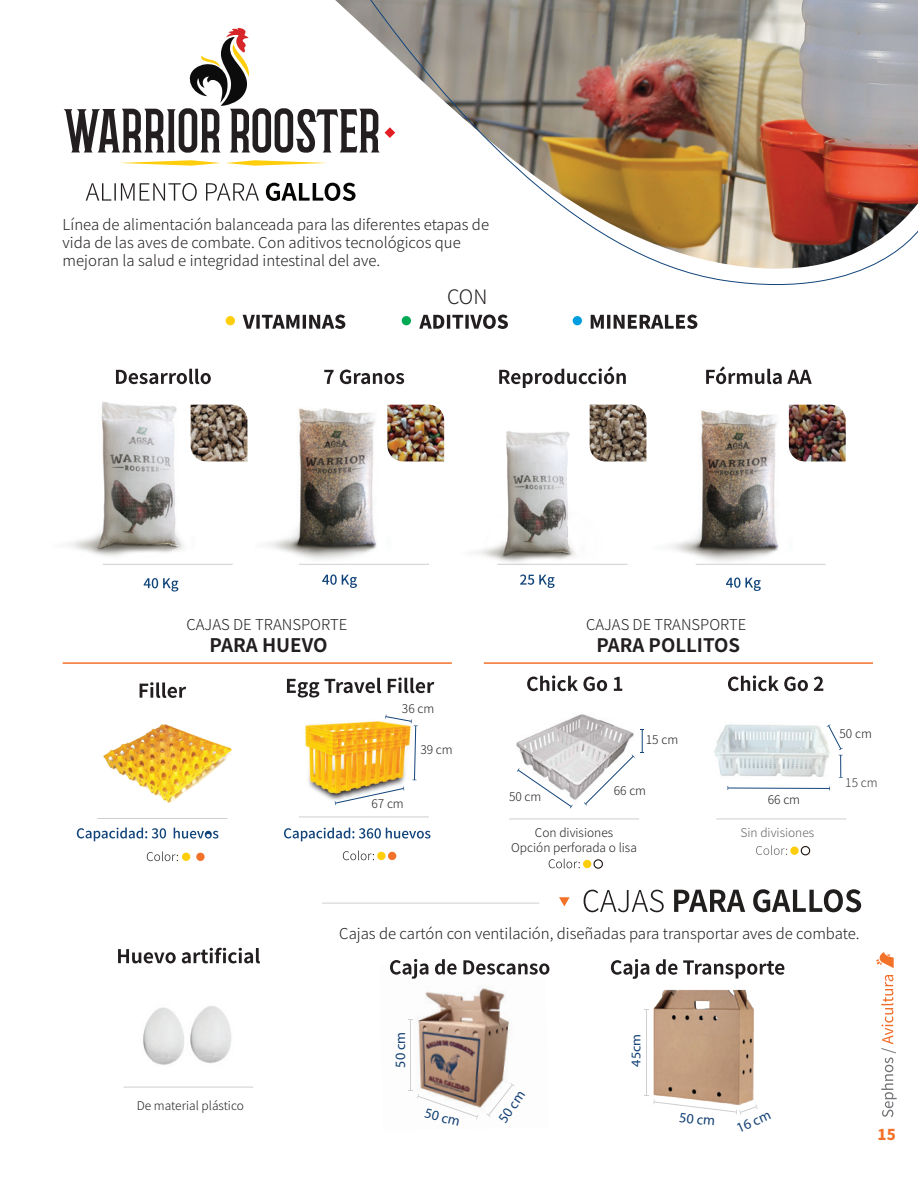
<style>
.page{position:relative;width:918px;height:1188px;background:#fff}
.page>*{position:absolute;margin:0;border:0;box-sizing:border-box;transform-origin:0 0}
.t1{font:53.4px "Barbaro";color:#231f20}
.t2{font:300 19.95px "Noto Sans JP";color:#231f20}
.t3{font:700 18.75px "Noto Sans JP";color:#231f20}
.t4{font:700 18.6px "Noto Sans JP";color:#231f20}
.t5{font:300 15px/18px "Noto Sans JP";color:#231f20}
.t6{font:900 15px "Noto Sans JP";color:#f3722a}
.t7{font:300 14.85px "Noto Sans JP";color:#231f20}
.t8{font:14.25px "Myriad Pro";color:#134074}
.t9{font:13.35px "Myriad Pro";color:#134074;scale:1.07 1}
.t10{font:300 12px/15.3px "Noto Sans JP";color:#231f20;text-align:center}
.t11{font:300 12px "Noto Sans JP";color:#636363}
.t12{font:300 12px "Noto Sans JP";color:#3e3e3f}
</style>
<div class="page">
<img style="left:653px;top:989px;width:101px;height:106px">
<img style="left:268px;top:404px;width:177px;height:156px">
<img style="left:618px;top:404px;width:228px;height:158px">
<svg style="left:119px;top:160px;width:208px;height:6px"></svg>
<svg style="left:189px;top:28px;width:60px;height:78px"></svg>
<svg style="left:86px;top:183px;width:173px;height:18px"></svg>
<svg style="left:266px;top:183px;width:69px;height:18px"></svg>
<svg style="left:116px;top:369px;width:95px;height:15px"></svg>
<svg style="left:324px;top:366px;width:488px;height:22px"></svg>
<img style="left:68px;top:402px;width:180px;height:155px">
<hr style="left:103px;top:564px;width:130px;height:1px;background:#d0cecf">
<hr style="left:299px;top:564px;width:130px;height:1px;background:#d0cecf">
<hr style="left:696px;top:564px;width:130px;height:1px;background:#d0cecf">
<img style="left:191px;top:405px;width:56px;height:56px">
<img style="left:387px;top:405px;width:57px;height:56px">
<img style="left:789px;top:405px;width:57px;height:56px">
<img style="left:590px;top:405px;width:56px;height:56px">
<svg style="left:243px;top:315px;width:454px;height:14px"></svg>
<div style="left:226px;top:316px;width:9px;height:9px;background:#fece0d;border-radius:50%"></div>
<div style="left:402px;top:316px;width:9px;height:9px;background:#00a953;border-radius:50%"></div>
<div style="left:573px;top:316px;width:9px;height:9px;background:#009ede;border-radius:50%"></div>
<img style="left:335px;top:0;width:34px;height:201px">
<svg style="left:144px;top:578px;width:34px;height:14px"></svg>
<svg style="left:322px;top:574px;width:35px;height:14px"></svg>
<svg style="left:520px;top:574px;width:35px;height:14px"></svg>
<svg style="left:726px;top:577px;width:35px;height:14px"></svg>
<img style="left:436px;top:423px;width:198px;height:142px">
<img style="left:418px;top:988px;width:91px;height:120px">
<svg style="left:390px;top:959px;width:159px;height:20px"></svg>
<svg style="left:611px;top:959px;width:173px;height:20px"></svg>
<hr style="left:322px;top:903px;width:217px;height:1px;background:#d0cecf">
<svg style="left:584px;top:890px;width:80px;height:22px"></svg>
<svg style="left:674px;top:889px;width:187px;height:23px"></svg>
<svg style="left:559px;top:897px;width:11px;height:9px"></svg>
<hr style="left:410px;top:1020px;width:1px;height:70px;background:#d0cecf">
<svg style="left:408px;top:1090px;width:70px;height:29px"></svg>
<svg style="left:486px;top:1083px;width:29px;height:34px"></svg>
<hr style="left:646px;top:1009px;width:1px;height:87px;background:#d0cecf">
<svg style="left:644px;top:1095px;width:114px;height:20px"></svg>
<img style="left:369px;top:0;width:549px;height:285px">
<img style="left:714px;top:724px;width:116px;height:67px">
<img style="left:305px;top:714px;width:100px;height:89px">
<svg style="left:140px;top:682px;width:46px;height:16px"></svg>
<hr style="left:98px;top:818px;width:129px;height:1px;background:#d0cecf">
<svg style="left:287px;top:678px;width:147px;height:20px"></svg>
<hr style="left:299px;top:817px;width:130px;height:1px;background:#d0cecf">
<img style="left:123px;top:1006px;width:130px;height:81px">
<svg style="left:118px;top:948px;width:142px;height:15px"></svg>
<hr style="left:123px;top:1087px;width:130px;height:1px;background:#d0cecf">
<img style="left:103px;top:724px;width:129px;height:79px">
<svg style="left:77px;top:828px;width:141px;height:13px"></svg>
<svg style="left:284px;top:828px;width:146px;height:13px"></svg>
<svg style="left:147px;top:851px;width:31px;height:10px"></svg>
<div style="left:182px;top:853px;width:8px;height:8px;background:#fece0d;border-radius:50%"></div>
<svg style="left:343px;top:851px;width:31px;height:9px"></svg>
<div style="left:377px;top:852px;width:9px;height:8px;background:#fece0d;border-radius:50%"></div>
<div style="left:196px;top:853px;width:9px;height:8px;background:#f3722a;border-radius:50%"></div>
<div style="left:388px;top:852px;width:8px;height:8px;background:#f3722a;border-radius:50%"></div>
<img style="left:509px;top:714px;width:126px;height:105px">
<svg style="left:527px;top:675px;width:95px;height:16px"></svg>
<svg style="left:728px;top:675px;width:95px;height:16px"></svg>
<hr style="left:716px;top:819px;width:130px;height:1px;background:#d0cecf">
<hr style="left:509px;top:819px;width:130px;height:1px;background:#d0cecf">
<svg style="left:549px;top:859px;width:31px;height:9px"></svg>
<div style="left:583px;top:860px;width:8px;height:8px;background:#fece0d;border-radius:50%"></div>
<div style="left:594px;top:859px;width:9px;height:10px;border:1px solid #1e130f;border-radius:50%"></div>
<div style="left:801px;top:846px;width:9px;height:9px;border:1px solid #1e130f;border-radius:50%"></div>
<svg style="left:756px;top:845px;width:31px;height:10px"></svg>
<div style="left:790px;top:847px;width:9px;height:8px;background:#fece0d;border-radius:50%"></div>
<svg style="left:385px;top:715px;width:33px;height:66px"></svg>
<svg style="left:335px;top:787px;width:69px;height:18px"></svg>
<svg style="left:584px;top:730px;width:60px;height:76px"></svg>
<svg style="left:517px;top:768px;width:56px;height:40px"></svg>
<svg style="left:827px;top:724px;width:16px;height:54px"></svg>
<svg style="left:727px;top:786px;width:103px;height:4px"></svg>
<svg style="left:881px;top:975px;width:16px;height:142px"></svg>
<svg style="left:876px;top:952px;width:18px;height:16px"></svg>
<hr style="left:63px;top:662px;width:389px;height:2px;background:#f3722a">
<hr style="left:484px;top:662px;width:389px;height:2px;background:#f3722a">
<h1 class="t1" style="left:66px;top:97px;width:318px">WARRIOR ROOSTER</h1>
<p class="t5" style="left:63px;top:216px;width:428px">Línea de alimentación balanceada para las diferentes etapas de vida de las aves de combate. Con aditivos tecnológicos que mejoran la salud e integridad intestinal del ave.</p>
<h2 class="t2" style="left:447px;top:285px;width:42px">CON</h2>
<p class="t5" style="left:186px;top:616px;width:163px">CAJAS DE TRANSPORTE</p>
<p class="t3" style="left:210px;top:635px;width:119px">PARA HUEVO</p>
<p class="t10" style="left:402px;top:701px;width:34px">36 cm</p>
<p class="t10" style="left:420px;top:742px;width:34px">39 cm</p>
<p class="t10" style="left:372px;top:796px;width:34px">67 cm</p>
<p class="t7" style="left:586px;top:616px;width:162px">CAJAS DE TRANSPORTE</p>
<p class="t4" style="left:597px;top:635px;width:145px">PARA POLLITOS</p>
<p class="t10" style="left:646px;top:732px;width:34px">15 cm</p>
<p class="t10" style="left:840px;top:726px;width:34px">50 cm</p>
<p class="t10" style="left:509px;top:789px;width:34px">50 cm</p>
<p class="t10" style="left:614px;top:783px;width:34px">66 cm</p>
<p class="t10" style="left:768px;top:792px;width:34px">66 cm</p>
<p class="t12" style="left:845px;top:776px;width:34px">15 cm</p>
<p class="t10" style="left:511px;top:825px;width:127px">Con divisiones<br>Opción perforada o lisa</p>
<p class="t11" style="left:741px;top:826px;width:75px">Sin divisiones</p>
<p class="t5" style="left:339px;top:925px;width:522px">Cajas de cartón con ventilación, diseñadas para transportar aves de combate.</p>
<p class="t10" style="left:137px;top:1099px;width:109px">De material plástico</p>
<p class="t8" style="left:392px;top:1068px;width:37px;rotate:-90deg">50 cm</p>
<p class="t8" style="left:427px;top:1104px;width:37px;rotate:14deg">50 cm</p>
<p class="t8" style="left:494px;top:1117px;width:37px;rotate:-56deg">50 cm</p>
<p class="t9" style="left:628px;top:1067px;width:32px;rotate:-90deg">45cm</p>
<p class="t8" style="left:680px;top:1108px;width:37px;rotate:6deg">50 cm</p>
<p class="t8" style="left:734px;top:1121px;width:37px;rotate:-24deg">16 cm</p>
<p class="t6" style="left:878px;top:1126px;width:20px">15</p>
</div>
